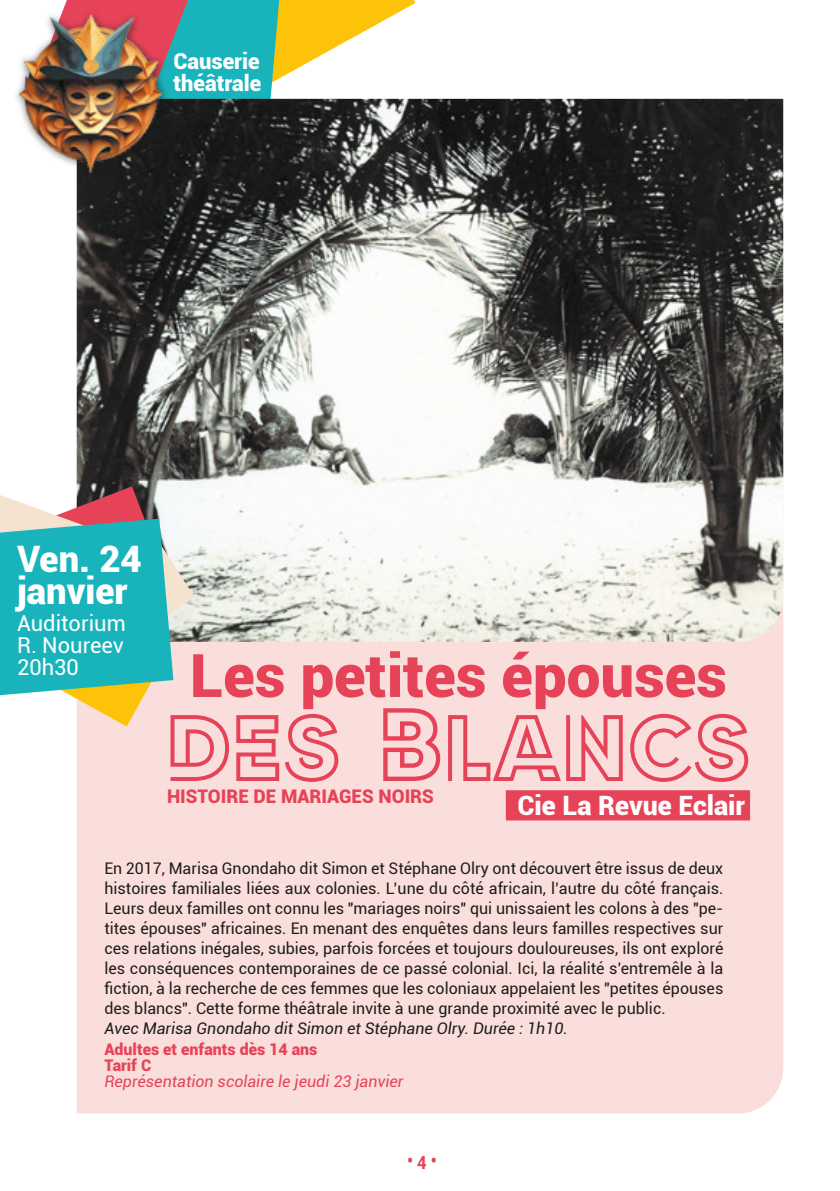
<style>
.page{position:relative;width:840px;height:1191px;background:#fff}
.page>*{position:absolute;margin:0;border:0;box-sizing:border-box;transform-origin:0 0}
.t1{font:104px "NEONLED Light";color:#e64358}
.t2{font:900 60px "Roboto";color:#e64358}
.GAUCHE_DATE{font:900 36.4px "Roboto";color:#fff}
.t3{font:900 26.6px "Roboto";color:#fff}
.t4{font:900 22px/22px "Roboto";color:#fff}
.GAUCHE_DATE-2{font:21.8px/22px "Roboto";color:#fff}
.t5{font:900 18.8px "Roboto";color:#e64358}
.t6{font:700 condensed 18px "Roboto";color:#e64358}
.t7{font:16px/20px "Roboto";color:#1d1d1b;text-align:justify}
.t8{font:italic 16px "Roboto";color:#1d1d1b}
.t9{font:italic 16px "Roboto";color:#e64358}
.t10{font:900 16px "Roboto";color:#e64358}
</style>
<div class="page">
<svg style="left:65px;top:0;width:350px;height:99px"></svg>
<div style="left:77px;top:642px;width:705px;height:471px;background:#fadedc"></div>
<img style="left:77px;top:99px;width:705px;height:543px">
<img style="left:16px;top:5px;width:163px;height:178px">
<div style="left:505px;top:790px;width:244px;height:30px;background:#e64358"></div>
<svg style="left:0;top:483px;width:195px;height:243px;background:#71beb9"></svg>
<p class="t4" style="left:173px;top:50px;width:89px">Causerie théâtrale</p>
<p class="GAUCHE_DATE" style="left:17px;top:533px;width:126px">Ven. 24</p>
<p class="GAUCHE_DATE" style="left:17px;top:565px;width:112px">janvier</p>
<p class="GAUCHE_DATE-2" style="left:17px;top:612px;width:110px">Auditorium<br>R. Noureev</p>
<p class="GAUCHE_DATE-2" style="left:17px;top:656px;width:63px">20h30</p>
<p class="t2" style="left:190px;top:633px;width:538px">Les petites épouses</p>
<p class="t1" style="left:166px;top:706px;width:586px">des Blancs</p>
<p class="t5" style="left:167px;top:783px;width:268px">HISTOIRE DE MARIAGES NOIRS</p>
<p class="t3" style="left:517px;top:787px;width:229px">Cie La Revue Eclair</p>
<p class="t7" style="left:104px;top:857px;width:620px">En 2017, Marisa Gnondaho dit Simon et Stéphane Olry ont découvert être issus de deux histoires familiales liées aux colonies. L’une du côté africain, l’autre du côté français.<br>Leurs deux familles ont connu les "mariages noirs" qui unissaient les colons à des "pe&shy;tites épouses" africaines. En menant des enquêtes dans leurs familles respectives sur ces relations inégales, subies, parfois forcées et toujours douloureuses, ils ont exploré les conséquences contemporaines de ce passé colonial. Ici, la réalité s'entremêle à la fiction, à la recherche de ces femmes que les coloniaux appelaient les "petites épouses des blancs". Cette forme théâtrale invite à une grande proximité avec le public.</p>
<p class="t8" style="left:104px;top:1016px;width:464px">Avec Marisa Gnondaho dit Simon et Stéphane Olry. Durée : 1h10.</p>
<p class="t10" style="left:104px;top:1038px;width:214px">Adultes et enfants dès 14 ans</p>
<p class="t10" style="left:104px;top:1054px;width:48px">Tarif C</p>
<p class="t9" style="left:104px;top:1070px;width:300px">Représentation scolaire le jeudi 23 janvier</p>
<p class="t6" style="left:407px;top:1148px;width:31px">• 4 •</p>
</div>
